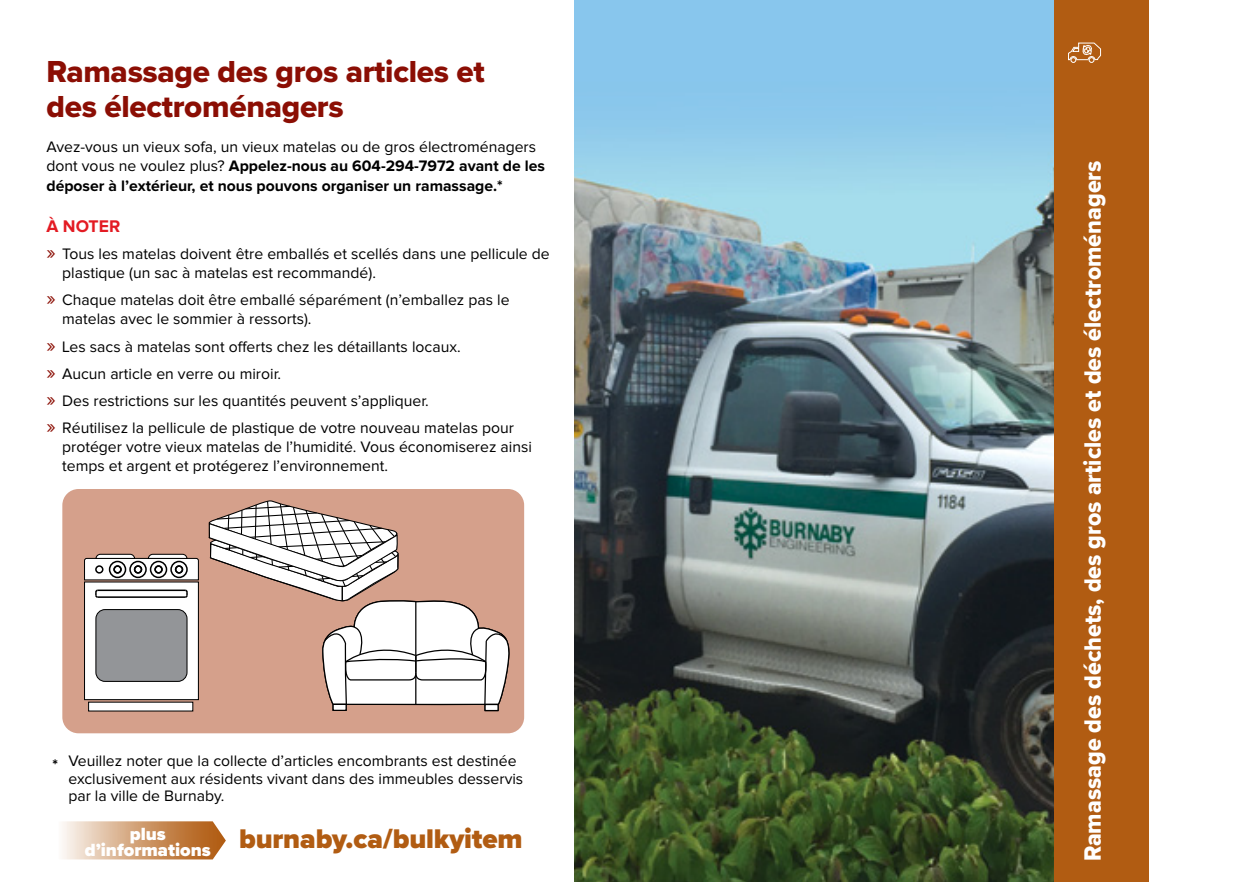
<style>
.page{position:relative;width:1260px;height:882px;background:#fff}
.page>*{position:absolute;margin:0;border:0;box-sizing:border-box;transform-origin:0 0}
.t1{font:31.5px/35px "Proxima Nova Extrabld";letter-spacing:-.01em;color:#8b0e04}
.t2{font:900 28px "Proxima Nova";letter-spacing:-.005em;color:#b15c12}
.t3{font:24.5px "Proxima Nova Extrabld";color:#fff;scale:.95 1}
.t4{font:900 18.38px "Proxima Nova";color:#fff}
.t5{font:700 17.5px "Proxima Nova";color:#e31b23}
.t6{font:15.75px/19.2px "Proxima Nova";color:#000}
.t7{font:700 15.75px/19.2px "Proxima Nova";color:#000}
.s1{font-weight:400}
.s2{font-size:21px;color:#8b0e04}
.s3{font-weight:700}
</style>
<div class="page">
<img style="left:575px;top:0;width:479px;height:882px">
<div style="left:1054px;top:0;width:95px;height:882px;background:#b15c12"></div>
<div style="left:62px;top:489px;width:462px;height:244px;background:#d5a08b;border-radius:16px"></div>
<div style="left:85px;top:582px;width:113px;height:118px;background:#fff"></div>
<div style="left:84px;top:581px;width:115px;height:119px;border:1px solid #000"></div>
<div style="left:95px;top:609px;width:93px;height:73px;background:#939598;border:1px solid #000;border-radius:9px"></div>
<hr style="left:98px;top:596px;width:87px;height:2px;background:#000">
<svg style="left:95px;top:589px;width:4px;height:9px"></svg>
<hr style="left:98px;top:590px;width:87px;height:1px;background:#000">
<svg style="left:184px;top:589px;width:4px;height:9px"></svg>
<div style="left:89px;top:702px;width:104px;height:9px;background:#fff"></div>
<svg style="left:84px;top:553px;width:115px;height:28px;background:#b6b0ae"></svg>
<svg style="left:208px;top:500px;width:302px;height:211px"></svg>
<svg style="left:1068px;top:42px;width:33px;height:21px"></svg>
<svg style="left:62px;top:821px;width:164px;height:38px;background:#d4a67e"></svg>
<h1 class="t1" style="left:46px;top:54px;width:440px">Ramassage des gros articles et des électroménagers</h1>
<p class="t7" style="left:46px;top:138px;width:500px"><span class="s1">Avez-vous un vieux sofa, un vieux matelas ou de gros électroménagers dont vous ne voulez plus?</span> Appelez-nous au 604-294-7972 avant de les déposer à l’extérieur, et nous pouvons organiser un ramassage.*</p>
<p class="t5" style="left:46px;top:216px;width:75px">À NOTER</p>
<p class="t6" style="left:62px;top:245px;width:489px;text-indent:-16px"><span class="s2">»</span> Tous les matelas doivent être emballés et scellés dans une pellicule de plastique (un sac à matelas est recommandé).</p>
<p class="t6" style="left:62px;top:291px;width:449px;text-indent:-16px"><span class="s2">»</span> Chaque matelas doit être emballé séparément (n’emballez pas le matelas avec le sommier à ressorts).</p>
<p class="t6" style="left:46px;top:333px;width:469px;line-height:27.1px"><span class="s2">»</span> Les sacs à matelas sont offerts chez les détaillants locaux.<br><span class="s2">»</span> Aucun article en verre ou miroir.<br><span class="s2">»</span> Des restrictions sur les quantités peuvent s’appliquer.<br><span class="s2">»</span> Réutilisez la pellicule de plastique de votre nouveau matelas pour</p>
<p class="t6" style="left:62px;top:438px;width:471px">protéger votre vieux matelas de l’humidité. Vous économiserez ainsi temps et argent et protégerez l’environnement.</p>
<p class="t6" style="left:68px;top:753px;width:456px;line-height:17.5px;text-indent:-16px"><span class="s3">*</span> Veuillez noter que la collecte d’articles encombrants est destinée exclusivement aux résidents vivant dans des immeubles desservis par la ville de Burnaby.</p>
<p class="t4" style="left:85px;top:836px;width:128px">d’informations</p>
<p class="t4" style="left:130px;top:820px;width:38px">plus</p>
<h2 class="t2" style="left:239px;top:818px;width:285px">burnaby.ca/bulkyitem</h2>
<h3 class="t3" style="left:1074px;top:861px;width:739px;rotate:-90deg">Ramassage des déchets, des gros articles et des électroménagers</h3>
</div>
